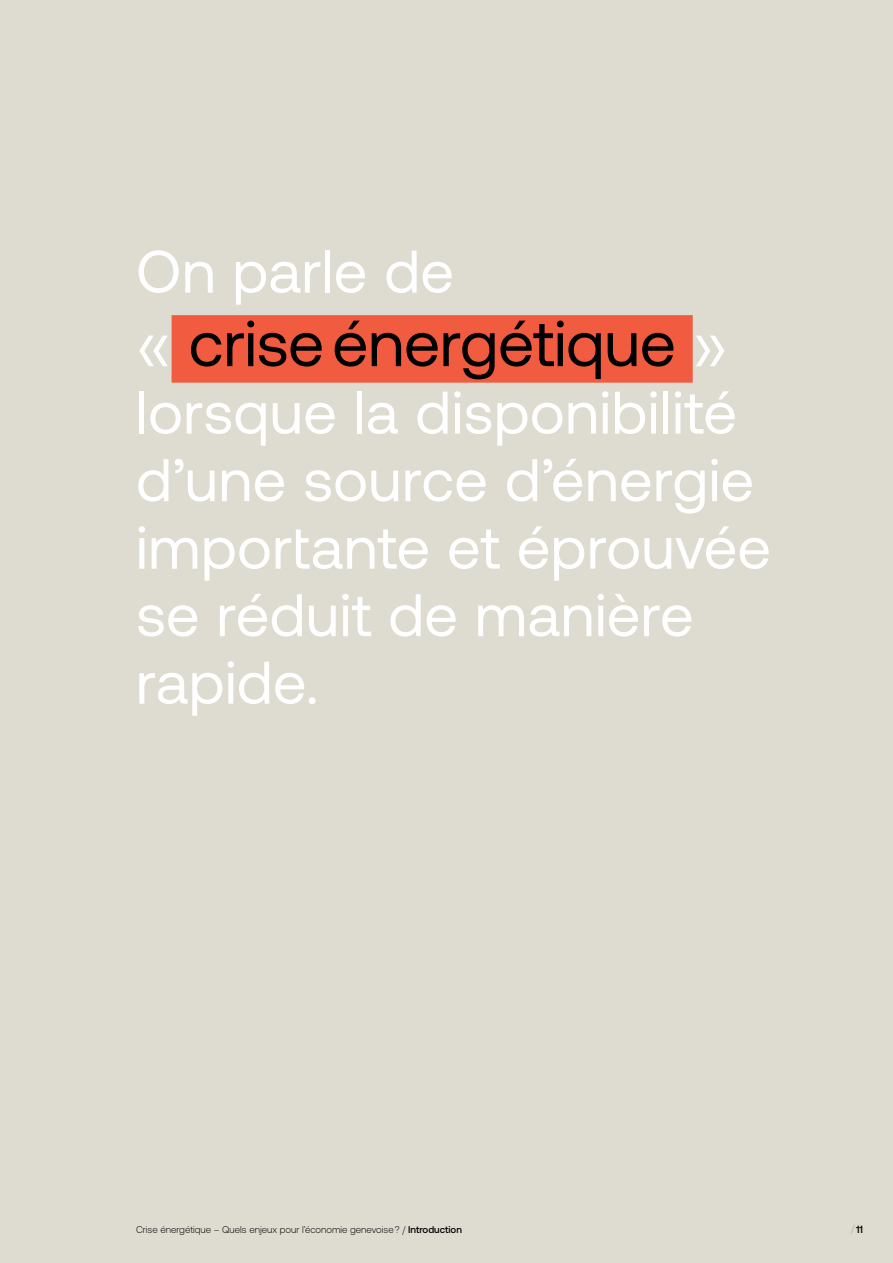
<style>
.page{position:relative;width:893px;height:1263px;background:#dedbd0}
.page>*{position:absolute;margin:0;border:0;box-sizing:border-box;transform-origin:0 0}
.t1{font:64.5px "Aeonik";letter-spacing:-.005em;color:#000}
.t2{font:60px/67.5px "Aeonik";letter-spacing:.005em;color:#fff}
.t3{font:500 10.5px "Aeonik";color:#000}
.t4{font:300 9.75px "Aeonik";color:#000}
.s1{font-size:60px;color:#fff}
.s2{font-weight:500}
.s3{color:#c4bdaa}
</style>
<div class="page">
<div style="left:172px;top:315px;width:521px;height:68px;background:#f15b40"></div>
<p class="t2" style="left:136px;top:238px;width:319px">On parle de</p>
<p class="t1" style="left:136px;top:308px;width:593px"><span class="s1">«</span> criseénergétique <span class="s1">»</span></p>
<p class="t2" style="left:136px;top:379px;width:636px">lorsque la disponibilité d’une source d’énergie importante et éprouvée se réduit de manière rapide.</p>
<p class="t4" style="left:136px;top:1224px;width:327px">Crise énergétique – Quels enjeux pour l’économie genevoise? / <span class="s2">Introduction</span></p>
<p class="t3" style="left:851px;top:1224px;width:14px"><span class="s3">/</span>11</p>
</div>
